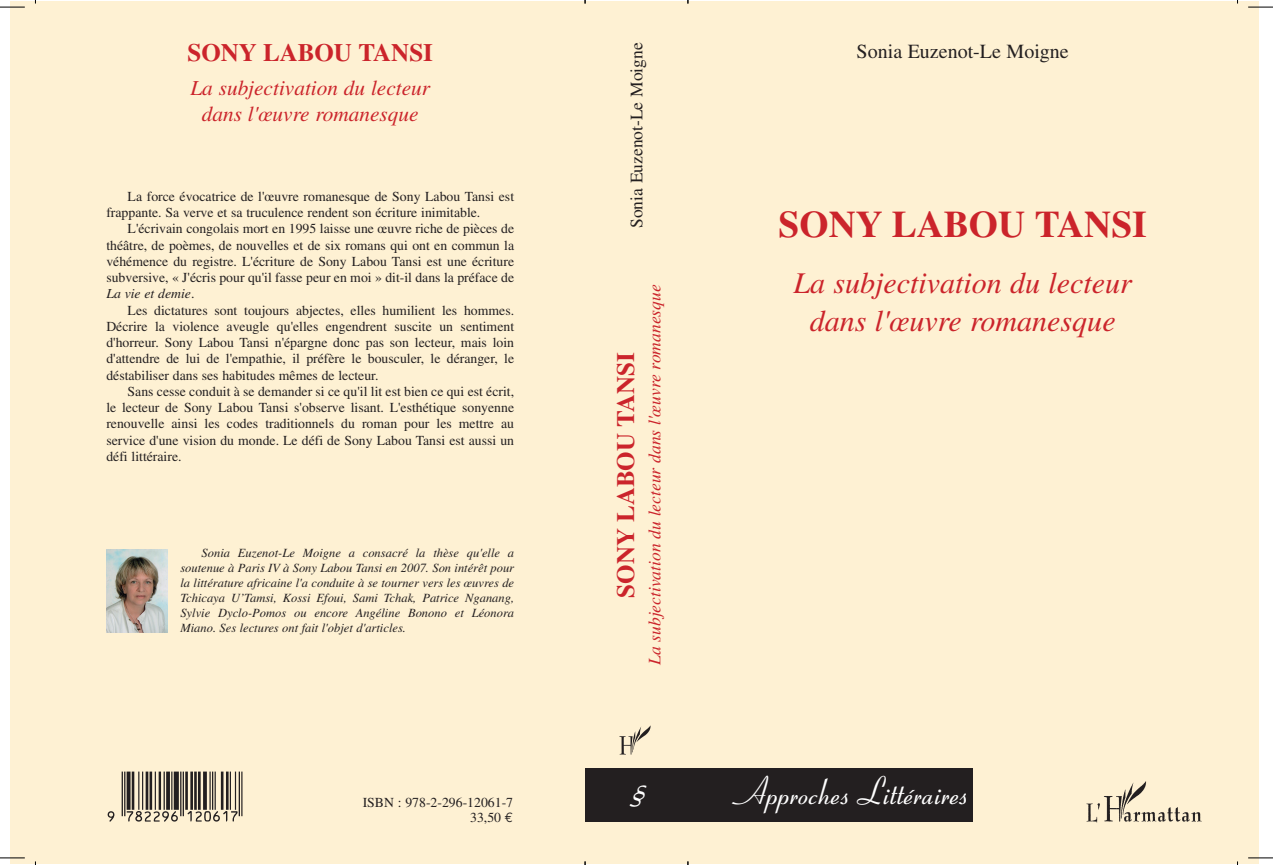
<style>
.page{position:relative;width:1273px;height:865px;background:#fff}
.page>*{position:absolute;margin:0;border:0;box-sizing:border-box;transform-origin:0 0}
.t1{font:50px "Upc Half";color:#231f20}
.t2{font:43.75px "Cg Coronet";color:#fff}
.t3{font:37.5px "Cg Coronet";color:#fff}
.t4{font:700 37.5px "Times";color:#cb242b}
.t5{font:italic 30px/37.5px "Times";color:#cb242b;text-align:center}
.t6{font:700 25px "Times";color:#cb242b}
.t7{font:italic 21.25px/25.5px "Times";color:#cb242b;text-align:center}
.t8{font:20px "Times";color:#231f20}
.t9{font:italic 17.5px "Times";color:#cb242b}
.t10{font:17.5px "Times";color:#231f20}
.t11{font:13.75px/16.2px "Times";color:#231f20;text-align:justify}
.t12{font:italic 12.5px/15px "Times";color:#231f20;text-align:justify}
.s1{font-style:italic}
.s2{font-family:"Euro Mono"}
</style>
<div class="page">
<div style="left:11px;top:1px;width:1247px;height:862px;background:#fef1d3"></div>
<svg style="left:0;top:7px;width:25px;height:1px"></svg>
<svg style="left:0;top:857px;width:25px;height:1px"></svg>
<svg style="left:1248px;top:7px;width:24px;height:1px"></svg>
<svg style="left:1248px;top:857px;width:24px;height:1px"></svg>
<img style="left:1086px;top:781px;width:116px;height:42px">
<img style="left:619px;top:725px;width:32px;height:29px">
<div style="left:585px;top:768px;width:387px;height:53px;background:#231f20"></div>
<img style="left:106px;top:549px;width:62px;height:84px">
<h3 class="t6" style="left:187px;top:44px;width:247px">SONY LABOU TANSI</h3>
<h3 class="t7" style="left:190px;top:77px;width:241px">La subjectivation du lecteur dans l'œuvre romanesque</h3>
<p class="t11" style="left:106px;top:189px;width:409px;text-indent:21px">La force évocatrice de l'œuvre romanesque de Sony Labou Tansi est frappante. Sa verve et sa truculence rendent son écriture inimitable.</p>
<p class="t11" style="left:106px;top:222px;width:409px;text-indent:21px">L'écrivain congolais mort en 1995 laisse une œuvre riche de pièces de théâtre, de poèmes, de nouvelles et de six romans qui ont en commun la véhémence du registre. L'écriture de Sony Labou Tansi est une écriture subversive, « J'écris pour qu'il fasse peur en moi » dit-il dans la préface de <span class="s1">La vie et demie</span>.</p>
<p class="t11" style="left:106px;top:303px;width:409px;text-indent:21px">Les dictatures sont toujours abjectes, elles humilient les hommes.<br>Décrire la violence aveugle qu'elles engendrent suscite un sentiment d'horreur. Sony Labou Tansi n'épargne donc pas son lecteur, mais loin d'attendre de lui de l'empathie, il préfère le bousculer, le déranger, le déstabiliser dans ses habitudes mêmes de lecteur.</p>
<p class="t11" style="left:106px;top:384px;width:409px;text-indent:21px">Sans cesse conduit à se demander si ce qu'il lit est bien ce qui est écrit, le lecteur de Sony Labou Tansi s'observe lisant. L'esthétique sonyenne renouvelle ainsi les codes traditionnels du roman pour les mettre au service d'une vision du monde. Le défi de Sony Labou Tansi est aussi un défi littéraire.</p>
<p class="t12" style="left:180px;top:547px;width:335px;text-indent:21px">Sonia Euzenot-Le Moigne a consacré la thèse qu'elle a soutenue à Paris IV à Sony Labou Tansi en 2007. Son intérêt pour la littérature africaine l'a conduite à se tourner vers les œuvres de Tchicaya U’Tamsi, Kossi Efoui, Sami Tchak, Patrice Nganang, Sylvie Dyclo-Pomos ou encore Angéline Bonono et Léonora Miano. Ses lectures ont fait l'objet d'articles.</p>
<h1 class="t1" style="left:108px;top:775px;width:145px">™xHSMCTGy120617z</h1>
<p class="t11" style="left:362px;top:796px;width:152px;line-height:15px;text-align:right">ISBN : 978-2-296-12061-7<br>33,50 <span class="s2">€</span></p>
<p class="t10" style="left:630px;top:228px;width:187px;rotate:-90deg">Sonia Euzenot-Le Moigne</p>
<h3 class="t6" style="left:617px;top:597px;width:247px;rotate:-90deg">SONY LABOU TANSI</h3>
<p class="t9" style="left:648px;top:665px;width:382px;rotate:-90deg">La subjectivation du lecteur dans l'œuvre romanesque</p>
<h3 class="t8" style="left:856px;top:45px;width:214px">Sonia Euzenot-Le Moigne</h3>
<h3 class="t4" style="left:778px;top:211px;width:369px">SONY LABOU TANSI</h3>
<h3 class="t5" style="left:793px;top:267px;width:340px">La subjectivation du lecteur dans l'œuvre romanesque</h3>
<h2 class="t2" style="left:623px;top:765px;width:19px">§</h2>
<h3 class="t3" style="left:728px;top:769px;width:236px">Approches Littéraires</h3>
</div>
